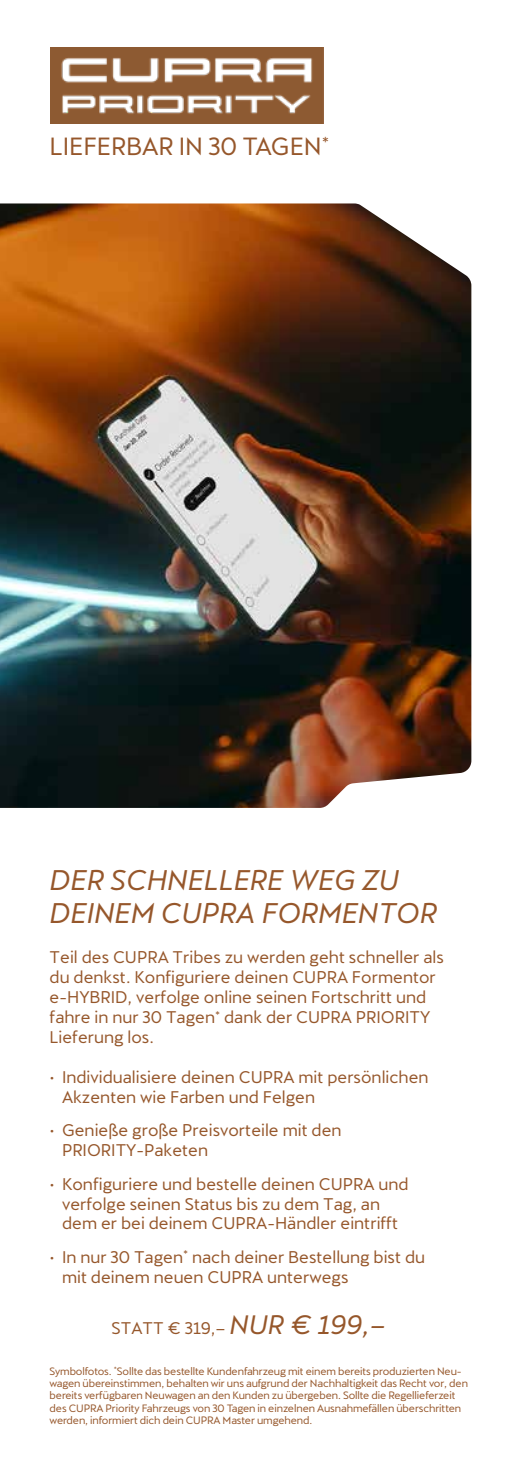
<style>
.page{position:relative;width:521px;height:1474px;background:#fff}
.page>*{position:absolute;margin:0;border:0;box-sizing:border-box;transform-origin:0 0}
.t1{font:italic 28px/33.6px "Cupra";color:#96572b}
.t2{font:24.5px "Cupra";color:#96572b}
.t3{font:16.62px/19.9px "Cupra";color:#96572b}
.t4{font:10.5px/12.2px "Cupra";letter-spacing:-.01em;color:#96572b}
.s1{font-style:italic;font-size:26.25px}
</style>
<div class="page">
<img style="left:0;top:203px;width:471px;height:605px">
<img style="left:51px;top:47px;width:272px;height:76px">
<h2 class="t2" style="left:50px;top:124px;width:281px">LIEFERBAR IN 30 TAGEN<sup>*</sup></h2>
<h1 class="t1" style="left:50px;top:858px;width:389px">DER SCHNELLERE WEG ZU<br>DEINEM CUPRA FORMENTOR</h1>
<p class="t3" style="left:50px;top:944px;width:396px">Teil des CUPRA Tribes zu werden geht schneller als du denkst. Konfiguriere deinen CUPRA Formentor e-HYBRID, verfolge online seinen Fortschritt und fahre in nur 30 Tagen<sup>*</sup> dank der CUPRA PRIORITY Lieferung los.</p>
<p class="t3" style="left:62px;top:1064px;width:368px;text-indent:-12px">• Individualisiere deinen CUPRA mit persönlichen<br>Akzenten wie Farben und Felgen</p>
<p class="t3" style="left:62px;top:1117px;width:281px;text-indent:-12px">• Genieße große Preisvorteile mit den<br>PRIORITY-Paketen</p>
<p class="t3" style="left:62px;top:1170px;width:348px;text-indent:-12px">• Konfiguriere und bestelle deinen CUPRA und verfolge seinen Status bis zu dem Tag, an dem er bei deinem CUPRA-Händler eintrifft</p>
<p class="t3" style="left:62px;top:1243px;width:365px;text-indent:-12px">• In nur 30 Tagen<sup>*</sup> nach deiner Bestellung bist du mit deinem neuen CUPRA unterwegs</p>
<p class="t3" style="left:112px;top:1315px;width:276px">STATT € 319,– <span class="s1">NUR € 199,–</span></p>
<p class="t4" style="left:50px;top:1362px;width:420px">Symbolfotos. <sup>*</sup>Sollte das bestellte Kundenfahrzeug mit einem bereits produzierten Neu&shy;wagen übereinstimmen, behalten wir uns aufgrund der Nachhaltigkeit das Recht vor, den bereits verfügbaren Neuwagen an den Kunden zu übergeben. Sollte die Regellieferzeit des CUPRA Priority Fahrzeugs von 30 Tagen in einzelnen Ausnahmefällen überschritten werden, informiert dich dein CUPRA Master umgehend.</p>
</div>
